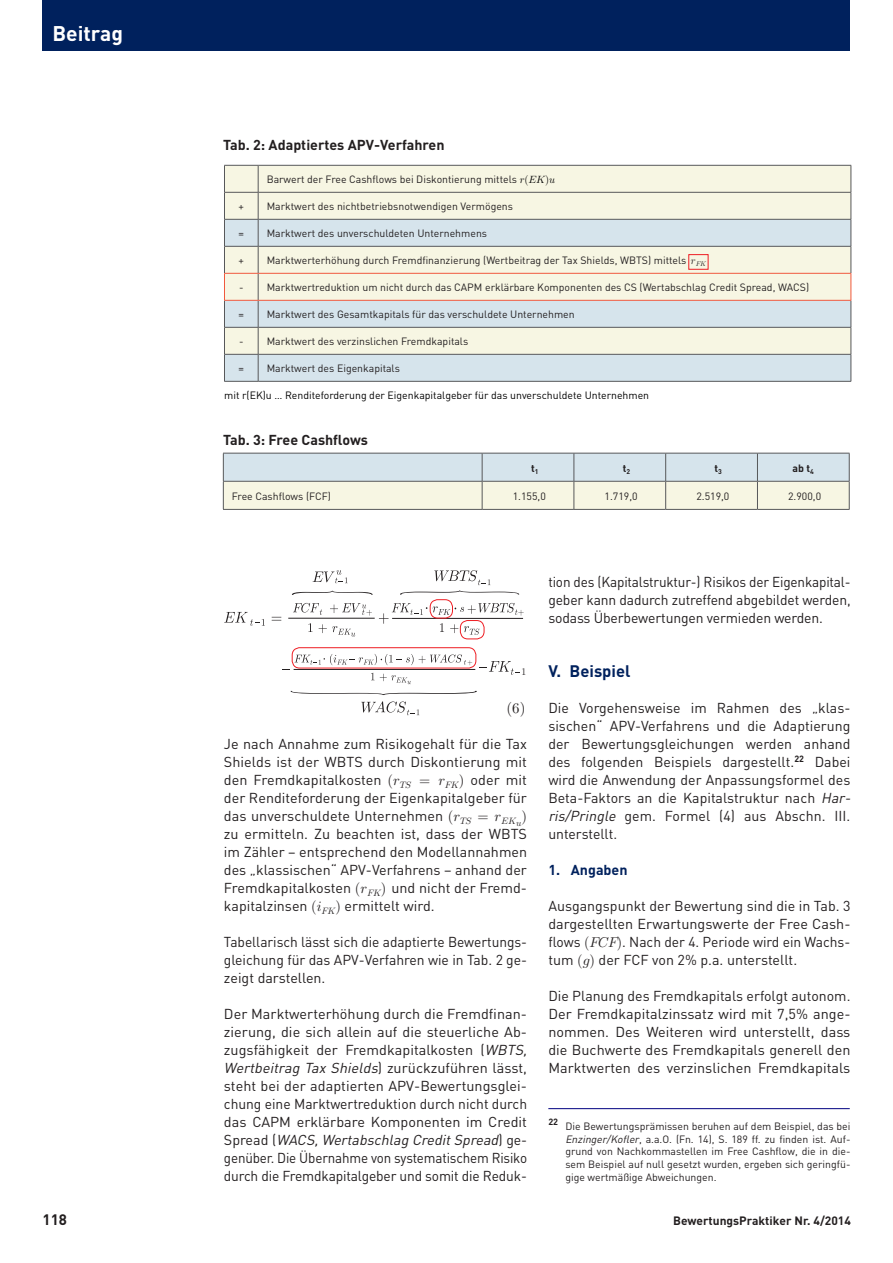
<style>
.page{position:relative;width:893px;height:1263px;background:#fff}
.page>*{position:absolute;margin:0;border:0;box-sizing:border-box;transform-origin:0 0}
.t1{font:700 21px "DIN";color:#fff}
.BEITRÄGE_ZÜ_LV1_nich{font:700 16.5px "DIN";color:#00215d}
.t2{font:700 15px "DIN";color:#231f20}
.t3{font:14.85px "Uni Math";color:#231f20}
.BEITRÄGE_Fliesstext{font:14.25px/18px "DIN";color:#231f20;text-align:justify}
.BEITRÄGE_Fliesstext-2{font:14.25px/18px "DIN";color:#231f20;text-align:justify;scale:.95 1}
.BEITRÄGE_Fliesstext-3{font:14.25px/18px "DIN";color:#231f20;text-align:justify;scale:.96 1}
.t4{font:700 14.25px "DIN";color:#231f20}
.BEITRAG_ZÜ_LV2_Einzu{font:700 14.25px "DIN";color:#00215d}
.t5{font:700 12px "DIN";color:#231f20}
.Fußnotentext_neu{font:10.5px/12.8px "DIN";color:#231f20;text-align:justify}
.Fußnotentext_neu-2{font:10.5px "DIN";color:#000}
.Fußnotentext_neu-3{font:700 10.5px "DIN";color:#231f20}
.t6{font:10.2px "Uni Math";color:#231f20;scale:.94 1}
.s1{font-family:"Uni Math";color:#000}
.s2{font-family:"Uni Math"}
.s3{font-style:italic}
</style>
<div class="page">
<div style="left:43px;top:0;width:807px;height:51px;background:#00215d"></div>
<svg style="left:224px;top:612px;width:41px;height:14px"></svg>
<svg style="left:272px;top:617px;width:9px;height:3px"></svg>
<svg style="left:293px;top:603px;width:29px;height:12px"></svg>
<svg style="left:330px;top:603px;width:42px;height:13px"></svg>
<svg style="left:308px;top:623px;width:4px;height:9px"></svg>
<svg style="left:319px;top:624px;width:36px;height:12px"></svg>
<svg style="left:379px;top:603px;width:48px;height:21px"></svg>
<svg style="left:440px;top:623px;width:4px;height:9px"></svg>
<svg style="left:450px;top:624px;width:8px;height:9px"></svg>
<svg style="left:464px;top:626px;width:15px;height:9px"></svg>
<svg style="left:433px;top:603px;width:91px;height:13px"></svg>
<svg style="left:371px;top:673px;width:40px;height:11px"></svg>
<svg style="left:479px;top:661px;width:41px;height:14px"></svg>
<svg style="left:295px;top:654px;width:177px;height:11px"></svg>
<svg style="left:292px;top:591px;width:81px;height:4px"></svg>
<svg style="left:291px;top:691px;width:186px;height:4px"></svg>
<svg style="left:313px;top:570px;width:35px;height:13px"></svg>
<svg style="left:400px;top:570px;width:119px;height:25px"></svg>
<svg style="left:361px;top:701px;width:58px;height:14px"></svg>
<hr style="left:288px;top:618px;width:87px;height:1px;background:#231f20">
<hr style="left:392px;top:618px;width:131px;height:1px;background:#231f20">
<hr style="left:294px;top:669px;width:181px;height:1px;background:#231f20">
<hr style="left:223px;top:509px;width:259px;height:1px;background:#57585a">
<hr style="left:482px;top:509px;width:92px;height:1px;background:#57585a">
<hr style="left:574px;top:509px;width:92px;height:1px;background:#57585a">
<hr style="left:666px;top:509px;width:91px;height:1px;background:#57585a">
<hr style="left:757px;top:509px;width:92px;height:1px;background:#57585a">
<svg style="left:223px;top:453px;width:627px;height:56px;background:#e0e6e1"></svg>
<div style="left:225px;top:166px;width:626px;height:53px;background:#f7f6e3"></div>
<svg style="left:225px;top:220px;width:626px;height:161px;background:#e5ebe6"></svg>
<hr style="left:224px;top:165px;width:34px;height:1px;background:#57585a">
<hr style="left:224px;top:192px;width:34px;height:1px;background:#57585a">
<hr style="left:258px;top:165px;width:593px;height:1px;background:#57585a">
<hr style="left:258px;top:192px;width:593px;height:1px;background:#57585a">
<hr style="left:224px;top:327px;width:34px;height:1px;background:#57585a">
<hr style="left:258px;top:327px;width:593px;height:1px;background:#57585a">
<hr style="left:224px;top:354px;width:34px;height:1px;background:#57585a">
<hr style="left:224px;top:381px;width:34px;height:1px;background:#57585a">
<hr style="left:258px;top:354px;width:593px;height:1px;background:#57585a">
<hr style="left:258px;top:381px;width:593px;height:1px;background:#57585a">
<hr style="left:224px;top:273px;width:34px;height:1px;background:#f0593e">
<hr style="left:258px;top:273px;width:593px;height:1px;background:#f0593e">
<hr style="left:224px;top:300px;width:34px;height:1px;background:#f0593e">
<hr style="left:258px;top:300px;width:593px;height:1px;background:#f0593e">
<hr style="left:224px;top:219px;width:34px;height:1px;background:#57585a">
<svg style="left:224px;top:166px;width:1px;height:215px"></svg>
<hr style="left:224px;top:246px;width:34px;height:1px;background:#57585a">
<hr style="left:258px;top:219px;width:593px;height:1px;background:#57585a">
<svg style="left:258px;top:166px;width:1px;height:215px"></svg>
<svg style="left:851px;top:166px;width:1px;height:215px"></svg>
<hr style="left:258px;top:246px;width:593px;height:1px;background:#57585a">
<div style="left:688px;top:254px;width:20px;height:16px;border:1px solid #ee1d23"></div>
<hr style="left:548px;top:1108px;width:302px;height:1px;background:#000080">
<div style="left:430px;top:599px;width:23px;height:19px;border:1px solid #ee1d23;border-radius:8px"></div>
<div style="left:460px;top:620px;width:24px;height:19px;border:1px solid #ee1d23;border-radius:7px"></div>
<div style="left:292px;top:647px;width:184px;height:21px;border:1px solid #ee1d23;border-radius:8px"></div>
<h1 class="t1" style="left:52px;top:20px;width:72px">Beitrag</h1>
<p class="t4" style="left:223px;top:135px;width:223px">Tab. 2: Adaptiertes APV-Verfahren</p>
<p class="Fußnotentext_neu" style="left:267px;top:173px;width:290px">Barwert der Free Cashflows bei Diskontierung mittels <span class="s1">r(EK)u</span></p>
<p class="Fußnotentext_neu" style="left:239px;top:200px;width:7px">+</p>
<p class="Fußnotentext_neu" style="left:267px;top:200px;width:248px">Marktwert des nichtbetriebsnotwendigen Vermögens</p>
<p class="Fußnotentext_neu" style="left:239px;top:227px;width:7px">=</p>
<p class="Fußnotentext_neu" style="left:267px;top:227px;width:222px">Marktwert des unverschuldeten Unternehmens</p>
<p class="Fußnotentext_neu" style="left:239px;top:254px;width:7px">+</p>
<p class="Fußnotentext_neu" style="left:267px;top:254px;width:441px">Marktwerterhöhung durch Fremdfinanzierung (Wertbeitrag der Tax Shields, WBTS) mittels <span class="s2">r</span><sub>FK</sub></p>
<p class="Fußnotentext_neu" style="left:239px;top:281px;width:6px">-</p>
<p class="Fußnotentext_neu" style="left:267px;top:281px;width:544px">Marktwertreduktion um nicht durch das CAPM erklärbare Komponenten des CS (Wertabschlag Credit Spread, WACS)</p>
<p class="Fußnotentext_neu" style="left:239px;top:308px;width:7px">=</p>
<p class="Fußnotentext_neu" style="left:267px;top:308px;width:310px">Marktwert des Gesamtkapitals für das verschuldete Unternehmen</p>
<p class="Fußnotentext_neu" style="left:239px;top:335px;width:6px">-</p>
<p class="Fußnotentext_neu" style="left:267px;top:335px;width:203px">Marktwert des verzinslichen Fremdkapitals</p>
<p class="Fußnotentext_neu" style="left:239px;top:362px;width:7px">=</p>
<p class="Fußnotentext_neu" style="left:267px;top:362px;width:135px">Marktwert des Eigenkapitals</p>
<p class="Fußnotentext_neu-2" style="left:224px;top:389px;width:426px">mit r(EK)u … Renditeforderung der Eigenkapitalgeber für das unverschuldete Unternehmen</p>
<p class="t4" style="left:223px;top:431px;width:147px">Tab. 3: Free Cashflows</p>
<p class="Fußnotentext_neu-3" style="left:531px;top:461px;width:9px">t<sub>1</sub></p>
<p class="Fußnotentext_neu-3" style="left:623px;top:461px;width:9px">t<sub>2</sub></p>
<p class="Fußnotentext_neu-3" style="left:714px;top:461px;width:9px">t<sub>3</sub></p>
<p class="Fußnotentext_neu-3" style="left:792px;top:461px;width:23px">ab t<sub>4</sub></p>
<p class="Fußnotentext_neu" style="left:232px;top:489px;width:101px">Free Cashflows (FCF)</p>
<p class="Fußnotentext_neu" style="left:513px;top:489px;width:35px">1.155,0</p>
<p class="Fußnotentext_neu" style="left:605px;top:489px;width:35px">1.719,0</p>
<p class="Fußnotentext_neu" style="left:696px;top:489px;width:35px">2.519,0</p>
<p class="Fußnotentext_neu" style="left:788px;top:489px;width:35px">2.900,0</p>
<p class="t6" style="left:522px;top:665px;width:7px">1</p>
<p class="t3" style="left:506px;top:699px;width:20px">(6)</p>
<p class="BEITRÄGE_Fliesstext" style="left:224px;top:734px;width:305px">Je nach Annahme zum Risikogehalt für die Tax Shields ist der WBTS durch Diskontierung mit den Fremdkapitalkosten <span class="s2">(r</span><sub>TS</sub> <span class="s2">= r</span><sub>FK</sub><span class="s2">)</span> oder mit der Renditeforderung der Eigenkapitalgeber für das unverschuldete Unternehmen <span class="s2">(r</span><sub>TS</sub> <span class="s2">= r</span><sub>EKu</sub><span class="s2">) </span>zu ermitteln. Zu beachten ist, dass der WBTS im Zähler – entsprechend den Modellannahmen des „klassischen“ APV-Verfahrens – anhand der Fremdkapitalkosten <span class="s2">(r</span><sub>FK</sub><span class="s2">)</span> und nicht der Fremd&shy;kapitalzinsen <span class="s2">(i</span><sub>FK</sub><span class="s2">)</span> ermittelt wird.</p>
<p class="BEITRÄGE_Fliesstext-3" style="left:224px;top:932px;width:317px">Tabellarisch lässt sich die adaptierte Bewertungs&shy;gleichung für das APV-Verfahren wie in Tab. 2 ge&shy;zeigt darstellen.</p>
<p class="BEITRÄGE_Fliesstext" style="left:224px;top:1004px;width:308px;text-align:left">Der Marktwerterhöhung durch die Fremdfinan&shy;zierung, die sich allein auf die steuerliche Ab&shy;zugsfähigkeit der Fremdkapitalkosten (<span class="s3">WBTS, Wertbeitrag Tax Shields</span>) z u r ü c kz u f ü h re n lä sst , steht bei der adaptierten APV-Bewertungsglei&shy;chung eine Marktwertreduktion durch nicht durch das CAPM erklärbare Komponenten im Credit S p re a d ( <span class="s3">WACS,Wertabschlag CreditSpread</span>) g e - genüber. Die Übernahme von systematischem Risiko durch die Fremdkapitalgeber und somit die Reduk-</p>
<p class="BEITRÄGE_Fliesstext-2" style="left:548px;top:572px;width:320px">tion des (Kapitalstruktur-) Risikos der Eigenkapital&shy;geber kann dadurch zutreffend abgebildet werden, sodass Überbewertungen vermieden werden.</p>
<p class="BEITRÄGE_ZÜ_LV1_nich" style="left:548px;top:660px;width:84px">V. Beispiel</p>
<p class="BEITRÄGE_Fliesstext" style="left:548px;top:698px;width:307px;text-align:left">Die Vorgehensweise im Rahmen des „klas&shy;sischen“ APV-Verfahrens und die Adaptierung der Bewertungsgleichungen werden anhand des folgenden Beispiels dargestellt.<sup>22</sup> Dabei wird die Anwendung der Anpassungsformel des Beta-Faktors an die Kapitalstruktur nach <span class="s3">Har&shy;ris/Pringle</span> gem. Formel (4) aus Abschn. III. unterstellt.</p>
<p class="BEITRAG_ZÜ_LV2_Einzu" style="left:548px;top:860px;width:81px">1. Angaben</p>
<p class="BEITRÄGE_Fliesstext" style="left:548px;top:896px;width:304px">Ausgangspunkt der Bewertung sind die in Tab. 3 dargestellten Erwartungswerte der Free Cash&shy;flows <span class="s2">(FCF)</span>. Nach der 4. Periode wird ein Wachs&shy;tum <span class="s2">(g)</span> der FCF von 2% p.a. unterstellt.</p>
<p class="BEITRÄGE_Fliesstext" style="left:548px;top:986px;width:304px">Die Planung des Fremdkapitals erfolgt autonom.<br>Der Fremdkapitalzinssatz wird mit 7,5% ange&shy;nommen. Des Weiteren wird unterstellt, dass die Buchwerte des Fremdkapitals generell den Marktwerten des verzinslichen Fremdkapitals</p>
<p class="Fußnotentext_neu" style="left:565px;top:1119px;width:287px;text-indent:-17px"><sup>22</sup> Die Bewertungsprämissen beruhen auf dem Beispiel, das bei <span class="s3">Enzinger/Kofler</span>, a.a.O. (Fn. 14), S. 189 ff. zu finden ist. Auf&shy;grund von Nachkommastellen im Free Cashflow, die in die&shy;sem Beispiel auf null gesetzt wurden, ergeben sich geringfü&shy;gige wertmäßige Abweichungen.</p>
<p class="t2" style="left:43px;top:1209px;width:26px">118</p>
<p class="t5" style="left:673px;top:1212px;width:179px">BewertungsPraktiker Nr. 4/2014</p>
</div>
